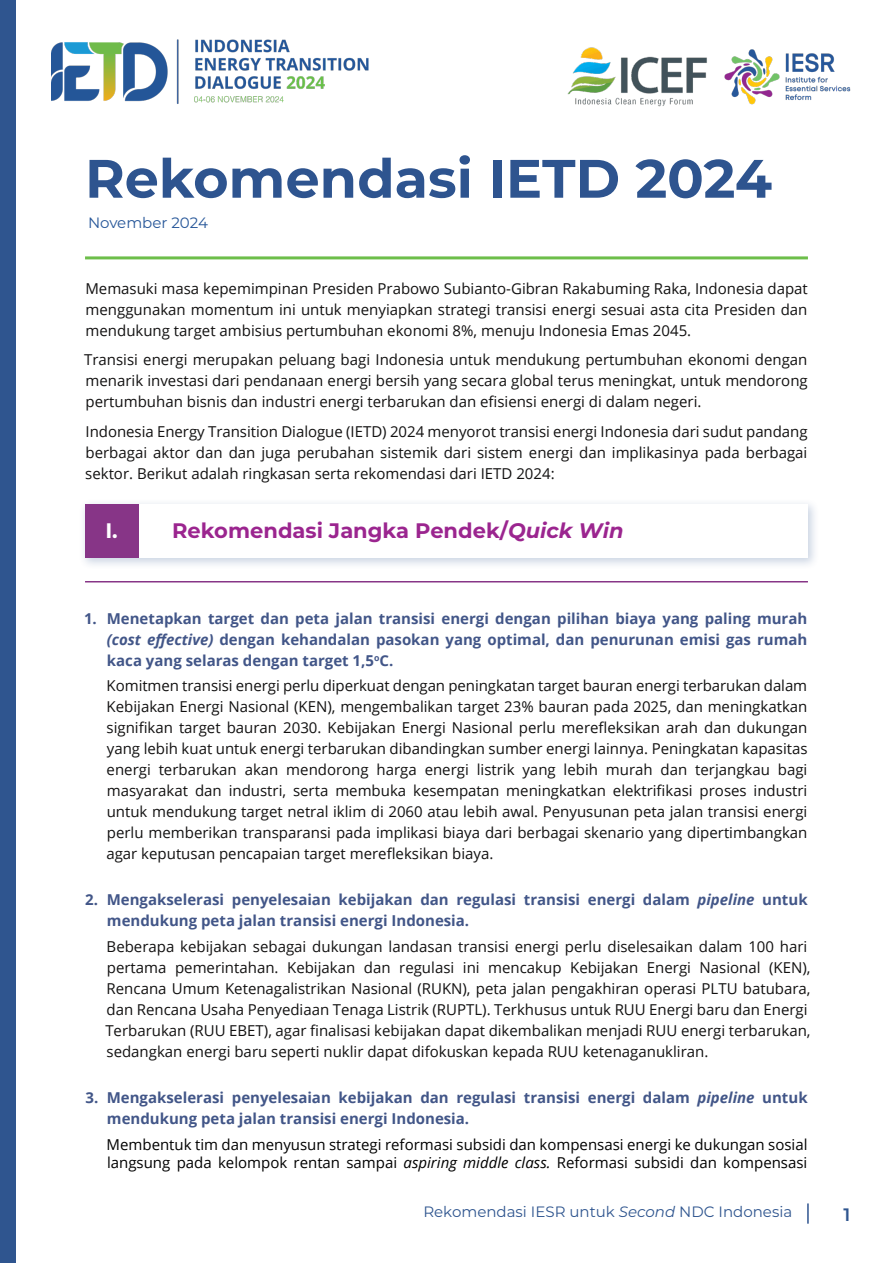
<style>
.page{position:relative;width:893px;height:1263px;background:#fff}
.page>*{position:absolute;margin:0;border:0;box-sizing:border-box;transform-origin:0 0}
.t1{font:700 54px "Montserrat";color:#2e548f}
.t2{font:700 21px "Montserrat";color:#9b258f}
.t3{font:700 21px "Montserrat";color:#fff}
.t4{font:600 18px "Montserrat";color:#2f558f}
.t5{font:15px/21px "Open Sans";color:#121111;text-align:justify}
.t6{font:700 15px/21px "Open Sans";color:#425688}
.t7{font:15px/18px "Open Sans";color:#000}
.t8{font:15px "Montserrat";color:#2f558f}
.t9{font:15px "Montserrat";color:#275799}
.s1{font-style:italic}
</style>
<div class="page">
<div style="left:0;top:0;width:15px;height:1263px;background:#2f558f"></div>
<hr style="left:807px;top:1203px;width:2px;height:21px;background:#2e548f">
<hr style="left:85px;top:256px;width:723px;height:3px;background:#6dbe4a">
<div style="left:78px;top:498px;width:741px;height:72px;background:#2e548f;opacity:.25"></div>
<div style="left:85px;top:504px;width:723px;height:53px;background:#fff"></div>
<div style="left:85px;top:504px;width:53px;height:53px;background:#873587"></div>
<hr style="left:85px;top:581px;width:723px;height:1px;background:#873587">
<img style="left:51px;top:39px;width:318px;height:65px">
<img style="left:567px;top:47px;width:140px;height:60px">
<img style="left:724px;top:49px;width:127px;height:56px">
<h1 class="t1" style="left:85px;top:140px;width:688px">Rekomendasi IETD 2024</h1>
<p class="t9" style="left:88px;top:213px;width:121px">November 2024</p>
<p class="t5" style="left:85px;top:277px;width:724px">Memasuki masa kepemimpinan Presiden Prabowo Subianto-Gibran Rakabuming Raka, Indonesia dapat menggunakan momentum ini untuk menyiapkan strategi transisi energi sesuai asta cita Presiden dan mendukung target ambisius pertumbuhan ekonomi 8%, menuju Indonesia Emas 2045.</p>
<p class="t5" style="left:84px;top:349px;width:725px">Transisi energi merupakan peluang bagi Indonesia untuk mendukung pertumbuhan ekonomi dengan menarik investasi dari pendanaan energi bersih yang secara global terus meningkat, untuk mendorong pertumbuhan bisnis dan industri energi terbarukan dan efisiensi energi di dalam negeri.</p>
<p class="t5" style="left:85px;top:421px;width:724px">Indonesia Energy Transition Dialogue (IETD) 2024 menyorot transisi energi Indonesia dari sudut pandang berbagai aktor dan dan juga perubahan sistemik dari sistem energi dan implikasinya pada berbagai sektor. Berikut adalah ringkasan serta rekomendasi dari IETD 2024:</p>
<h2 class="t3" style="left:105px;top:515px;width:14px">I.</h2>
<h2 class="t2" style="left:172px;top:515px;width:453px">Rekomendasi Jangka Pendek/<span class="s1">Quick Win</span></h2>
<p class="t6" style="left:107px;top:607px;width:702px;text-align:justify;text-indent:-23px">1. Menetapkan target dan peta jalan transisi energi dengan pilihan biaya yang paling murah <span class="s1">(cost effective)</span> dengan kehandalan pasokan yang optimal, dan penurunan emisi gas rumah kaca yang selaras dengan target 1,5<sup>o</sup>C.</p>
<p class="t5" style="left:106px;top:675px;width:703px">Komitmen transisi energi perlu diperkuat dengan peningkatan target bauran energi terbarukan dalam Kebijakan Energi Nasional (KEN), mengembalikan target 23% bauran pada 2025, dan meningkatkan signifikan target bauran 2030. Kebijakan Energi Nasional perlu merefleksikan arah dan dukungan yang lebih kuat untuk energi terbarukan dibandingkan sumber energi lainnya. Peningkatan kapasitas energi terbarukan akan mendorong harga energi listrik yang lebih murah dan terjangkau bagi masyarakat dan industri, serta membuka kesempatan meningkatkan elektrifikasi proses industri untuk mendukung target netral iklim di 2060 atau lebih awal. Penyusunan peta jalan transisi energi perlu memberikan transparansi pada implikasi biaya dari berbagai skenario yang dipertimbangkan agar keputusan pencapaian target merefleksikan biaya.</p>
<p class="t6" style="left:107px;top:889px;width:702px;text-indent:-22px">2. Mengakselerasi penyelesaian kebijakan dan regulasi transisi energi dalam <span class="s1">pipeline</span> untuk mendukung peta jalan transisi energi Indonesia.</p>
<p class="t5" style="left:105px;top:935px;width:707px;text-align:left">Beberapa kebijakan sebagai dukungan landasan transisi energi perlu diselesaikan dalam 100 hari pertama pemerintahan. Kebijakan dan regulasi ini mencakup Kebijakan Energi Nasional (KEN), Rencana Umum Ketenagalistrikan Nasional (RUKN), peta jalan pengakhiran operasi PLTU batubara, dan Rencana Usaha Penyediaan Tenaga Listrik (RUPTL). Terkhusus untuk RUU Energi baru dan Energi Terbarukan (RUU EBET), agar finalisasi kebijakan dapat dikembalikan menjadi RUU energi terbarukan, sedangkan energi baru seperti nuklir dapat difokuskan kepada RUU ketenaganukliran.</p>
<p class="t6" style="left:107px;top:1086px;width:702px;text-indent:-21px">3. Mengakselerasi penyelesaian kebijakan dan regulasi transisi energi dalam <span class="s1">pipeline</span> untuk mendukung peta jalan transisi energi Indonesia.</p>
<p class="t7" style="left:107px;top:1135px;width:702px">Membentuk tim dan menyusun strategi reformasi subsidi dan kompensasi energi ke dukungan sosial langsung pada kelompok rentan sampai <span class="s1">aspiring middle class.</span> Reformasi subsidi dan kompensasi</p>
<p class="t8" style="left:423px;top:1201px;width:370px">Rekomendasi IESR untuk <span class="s1">Second</span> NDC Indonesia</p>
<p class="t4" style="left:844px;top:1202px;width:8px">1</p>
</div>
